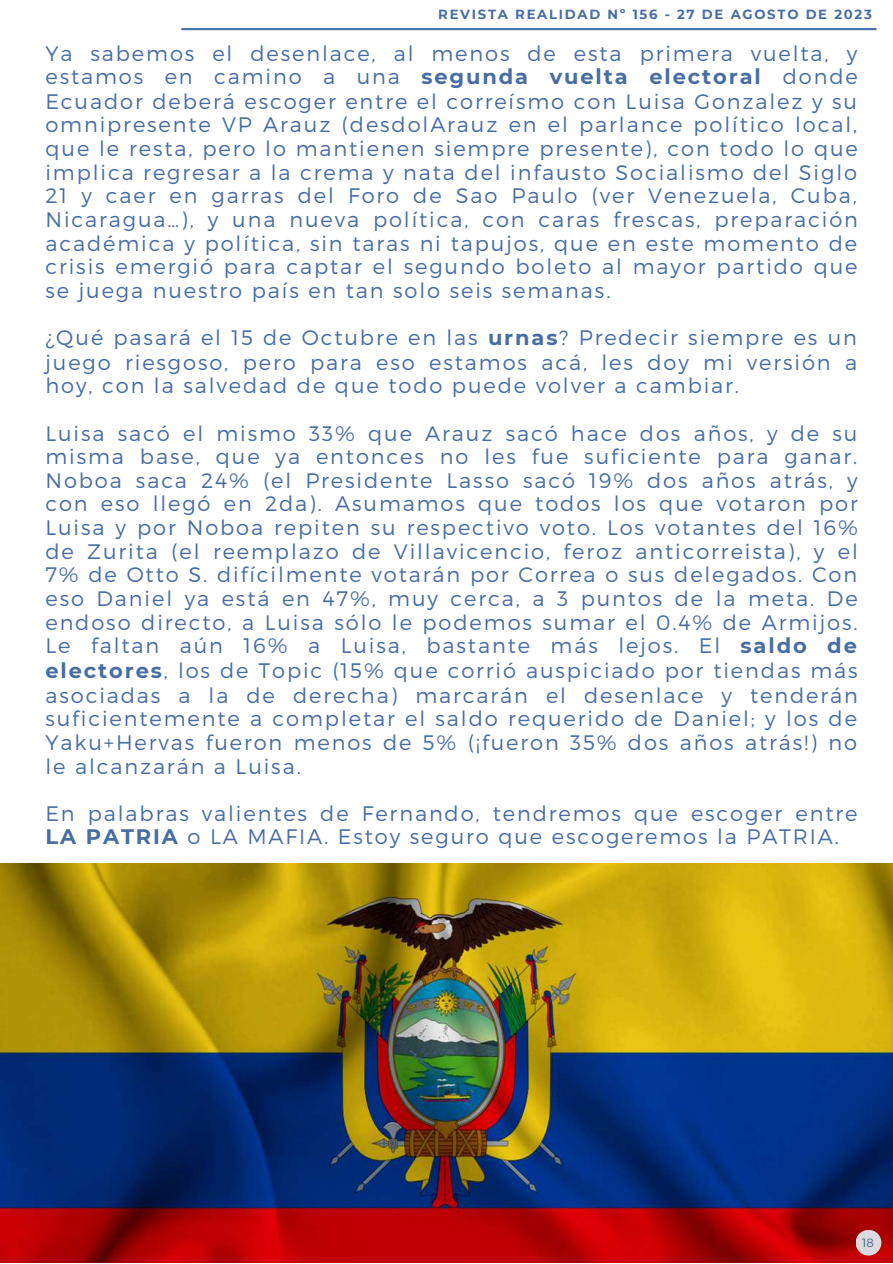
<style>
.page{position:relative;width:893px;height:1264px;background:#fff}
.page>*{position:absolute;margin:0;border:0;box-sizing:border-box;transform-origin:0 0}
.t1{font:300 21px/23.7px "Montserrat";letter-spacing:.09em;color:#476da2;text-align:justify}
.t2{font:700 13.2px "Montserrat";letter-spacing:.13em;color:#476da2}
.t3{font:300 12px "Montserrat";color:#42618b}
.s1{font-weight:700}
</style>
<div class="page">
<img style="left:0;top:863px;width:892px;height:399px">
<div style="left:855px;top:1229px;width:26px;height:26px;background:#dcdade;border-radius:50%"></div>
<hr style="left:181px;top:28px;width:695px;height:2px;background:#4c75ad">
<p class="t2" style="left:438px;top:6px;width:435px">REVISTA REALIDAD Nº 156 - 27 DE AGOSTO DE 2023</p>
<p class="t1" style="left:45px;top:40px;width:814px">Ya sabemos el desenlace, al menos de esta primera vuelta, y estamos en camino a una <span class="s1">segunda vuelta electoral</span> donde Ecuador deberá escoger entre el correísmo con Luisa Gonzalez y su omnipresente VP Arauz (desdolArauz en el parlance político local, que le resta, pero lo mantienen siempre presente), con todo lo que implica regresar a la crema y nata del infausto Socialismo del Siglo 21 y caer en garras del Foro de Sao Paulo (ver Venezuela, Cuba, Nicaragua…), y una nueva política, con caras frescas, preparación académica y política, sin taras ni tapujos, que en este momento de crisis emergió para captar el segundo boleto al mayor partido que se juega nuestro país en tan solo seis semanas.</p>
<p class="t1" style="left:45px;top:324px;width:813px;line-height:24.2px">¿Qué pasará el 15 de Octubre en las <span class="s1">urnas</span>? Predecir siempre es un juego riesgoso, pero para eso estamos acá, les doy mi versión a hoy, con la salvedad de que todo puede volver a cambiar.</p>
<p class="t1" style="left:45px;top:420px;width:814px">Luisa sacó el mismo 33% que Arauz sacó hace dos años, y de su misma base, que ya entonces no les fue suficiente para ganar.<br>Noboa saca 24% (el Presidente Lasso sacó 19% dos años atrás, y con eso llegó en 2da). Asumamos que todos los que votaron por Luisa y por Noboa repiten su respectivo voto. Los votantes del 16% de Zurita (el reemplazo de Villavicencio, feroz anticorreista), y el 7% de Otto S. difícilmente votarán por Correa o sus delegados. Con eso Daniel ya está en 47%, muy cerca, a 3 puntos de la meta. De endoso directo, a Luisa sólo le podemos sumar el 0.4% de Armijos.<br>Le faltan aún 16% a Luisa, bastante más lejos. El <span class="s1">saldo de electores</span>, los de Topic (15% que corrió auspiciado por tiendas más asociadas a la de derecha) marcarán el desenlace y tenderán suficientemente a completar el saldo requerido de Daniel; y los de Yaku+Hervas fueron menos de 5% (¡fueron 35% dos años atrás!) no le alcanzarán a Luisa.</p>
<p class="t1" style="left:45px;top:800px;width:813px">En palabras valientes de Fernando, tendremos que escoger entre<br><span class="s1">LA PATRIA</span> o LA MAFIA. Estoy seguro que escogeremos la PATRIA.</p>
<p class="t3" style="left:862px;top:1235px;width:13px">18</p>
</div>
